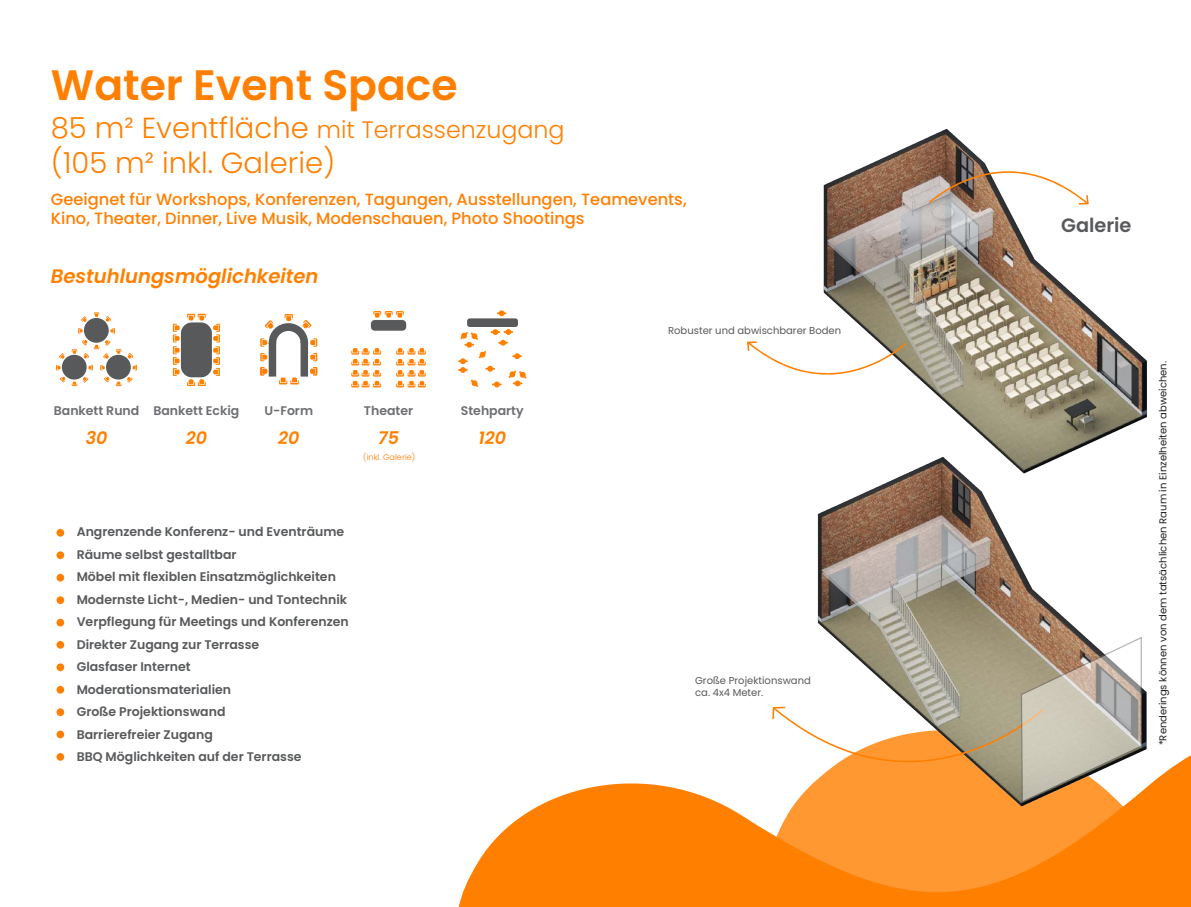
<style>
.page{position:relative;width:1191px;height:907px;background:#fff}
.page>*{position:absolute;margin:0;border:0;box-sizing:border-box;transform-origin:0 0}
.t1{font:600 42.5px "Poppins";color:#ff7f00}
.t2{font:300 29px "Poppins";color:#ff7f00}
.t3{font:300 23.75px "Poppins";color:#ff7f00}
.t4{font:italic 600 19.62px "Poppins";color:#ff7f00}
.t5{font:600 19.25px "Poppins";color:#58595b}
.t6{font:italic 600 17.5px "Poppins";color:#ff8000}
.t7{font:500 16.25px/19.5px "Poppins";color:#ff7f00}
.t8{font:600 12.5px/22.5px "Poppins";color:#58595b}
.t9{font:600 12.5px "Poppins";color:#6d6e71}
.t10{font:10px "Poppins";color:#231f20}
.t11{font:10px/12.5px "Poppins";color:#58595b}
.t12{font:300 8.12px "Poppins";color:#ff7f00}
.s1{font-size:29px}
</style>
<div class="page">
<svg style="left:459px;top:783px;width:297px;height:123px;fill:#ff8000"></svg>
<svg style="left:756px;top:756px;width:434px;height:150px;background:#ff8f1f"></svg>
<img style="left:800px;top:484px;width:368px;height:333px">
<img style="left:823px;top:128px;width:324px;height:356px">
<svg style="left:59px;top:353px;width:6px;height:6px"></svg>
<svg style="left:83px;top:377px;width:5px;height:5px"></svg>
<svg style="left:60px;top:376px;width:5px;height:6px"></svg>
<svg style="left:56px;top:365px;width:5px;height:5px"></svg>
<svg style="left:88px;top:365px;width:5px;height:5px"></svg>
<svg style="left:72px;top:381px;width:5px;height:5px"></svg>
<div style="left:62px;top:355px;width:25px;height:24px;background:#58595b;border-radius:50%"></div>
<svg style="left:127px;top:377px;width:6px;height:5px"></svg>
<svg style="left:104px;top:376px;width:6px;height:6px"></svg>
<svg style="left:128px;top:353px;width:5px;height:5px"></svg>
<svg style="left:100px;top:365px;width:5px;height:5px"></svg>
<svg style="left:132px;top:365px;width:5px;height:5px"></svg>
<svg style="left:116px;top:381px;width:5px;height:5px"></svg>
<svg style="left:116px;top:349px;width:5px;height:5px"></svg>
<div style="left:106px;top:355px;width:25px;height:24px;background:#58595b;border-radius:50%"></div>
<svg style="left:81px;top:316px;width:6px;height:6px"></svg>
<svg style="left:106px;top:316px;width:5px;height:6px"></svg>
<svg style="left:78px;top:328px;width:5px;height:5px"></svg>
<svg style="left:110px;top:328px;width:5px;height:5px"></svg>
<svg style="left:72px;top:340px;width:38px;height:19px"></svg>
<svg style="left:94px;top:312px;width:5px;height:5px"></svg>
<div style="left:84px;top:318px;width:25px;height:24px;background:#58595b;border-radius:50%"></div>
<svg style="left:373px;top:311px;width:30px;height:6px"></svg>
<svg style="left:351px;top:348px;width:30px;height:39px"></svg>
<svg style="left:396px;top:348px;width:29px;height:39px"></svg>
<div style="left:371px;top:320px;width:35px;height:10px;background:#58595b;border-radius:4px"></div>
<svg style="left:260px;top:314px;width:57px;height:70px"></svg>
<div style="left:467px;top:318px;width:51px;height:9px;background:#58595b;border-radius:3px"></div>
<svg style="left:497px;top:310px;width:9px;height:6px"></svg>
<svg style="left:458px;top:329px;width:68px;height:58px"></svg>
<div style="left:181px;top:322px;width:31px;height:55px;background:#58595b;border-radius:11px"></div>
<svg style="left:173px;top:324px;width:7px;height:52px"></svg>
<svg style="left:213px;top:324px;width:7px;height:52px"></svg>
<svg style="left:187px;top:314px;width:19px;height:6px"></svg>
<svg style="left:187px;top:379px;width:19px;height:7px"></svg>
<svg style="left:928px;top:170px;width:160px;height:34px"></svg>
<svg style="left:747px;top:341px;width:159px;height:34px"></svg>
<svg style="left:772px;top:636px;width:369px;height:166px"></svg>
<div style="left:56px;top:529px;width:8px;height:7px;background:#ff7f00;border-radius:50%"></div>
<div style="left:56px;top:551px;width:8px;height:8px;background:#ff7f00;border-radius:50%"></div>
<div style="left:56px;top:573px;width:8px;height:8px;background:#ff7f00;border-radius:50%"></div>
<div style="left:56px;top:596px;width:8px;height:8px;background:#ff7f00;border-radius:50%"></div>
<div style="left:56px;top:618px;width:8px;height:8px;background:#ff7f00;border-radius:50%"></div>
<svg style="left:56px;top:640px;width:8px;height:8px"></svg>
<div style="left:56px;top:663px;width:8px;height:8px;background:#ff7f00;border-radius:50%"></div>
<svg style="left:56px;top:685px;width:8px;height:8px"></svg>
<div style="left:56px;top:708px;width:8px;height:8px;background:#ff7f00;border-radius:50%"></div>
<div style="left:56px;top:730px;width:8px;height:8px;background:#ff7f00;border-radius:50%"></div>
<svg style="left:56px;top:752px;width:8px;height:8px"></svg>
<h1 class="t1" style="left:51px;top:55px;width:408px">Water Event Space</h1>
<h3 class="t3" style="left:51px;top:113px;width:515px"><span class="s1">85 m² Eventfläche</span> mit Terrassenzugang</h3>
<h2 class="t2" style="left:51px;top:142px;width:286px">(105 m² inkl. Galerie)</h2>
<h3 class="t7" style="left:51px;top:189px;width:637px">Geeignet für Workshops, Konferenzen, Tagungen, Ausstellungen, Teamevents,<br>Kino, Theater, Dinner, Live Musik, Modenschauen, Photo Shootings</h3>
<h3 class="t4" style="left:51px;top:262px;width:269px">Bestuhlungsmöglichkeiten</h3>
<p class="t9" style="left:54px;top:401px;width:187px">Bankett Rund Bankett Eckig</p>
<p class="t9" style="left:264px;top:401px;width:50px">U-Form</p>
<p class="t9" style="left:364px;top:401px;width:51px">Theater</p>
<h3 class="t6" style="left:378px;top:426px;width:22px">75</h3>
<h3 class="t6" style="left:478px;top:426px;width:29px">120</h3>
<p class="t9" style="left:461px;top:401px;width:64px">Stehparty</p>
<h3 class="t6" style="left:86px;top:426px;width:23px">30</h3>
<h3 class="t6" style="left:186px;top:426px;width:23px">20</h3>
<h3 class="t6" style="left:278px;top:426px;width:23px">20</h3>
<p class="t12" style="left:363px;top:451px;width:54px">(inkl. Galerie)</p>
<p class="t8" style="left:77px;top:520px;width:273px">Angrenzende Konferenz- und Eventräume<br>Räume selbst gestalltbar<br>Möbel mit flexiblen Einsatzmöglichkeiten<br>Modernste Licht-, Medien- und Tontechnik<br>Verpflegung für Meetings und Konferenzen<br>Direkter Zugang zur Terrasse<br>Glasfaser Internet<br>Moderationsmaterialien<br>Große Projektionswand<br>Barrierefreier Zugang<br>BBQ Möglichkeiten auf der Terrasse</p>
<p class="t11" style="left:668px;top:324px;width:174px">Robuster und abwischbarer Boden</p>
<p class="t11" style="left:695px;top:673px;width:117px">Große Projektionswand ca. 4x4 Meter.</p>
<h3 class="t5" style="left:1060px;top:211px;width:72px">Galerie</h3>
<p class="t10" style="left:1155px;top:745px;width:385px;rotate:-90deg">*Renderings können von dem tatsächlichen Raum in Einzelheiten abweichen.</p>
</div>
